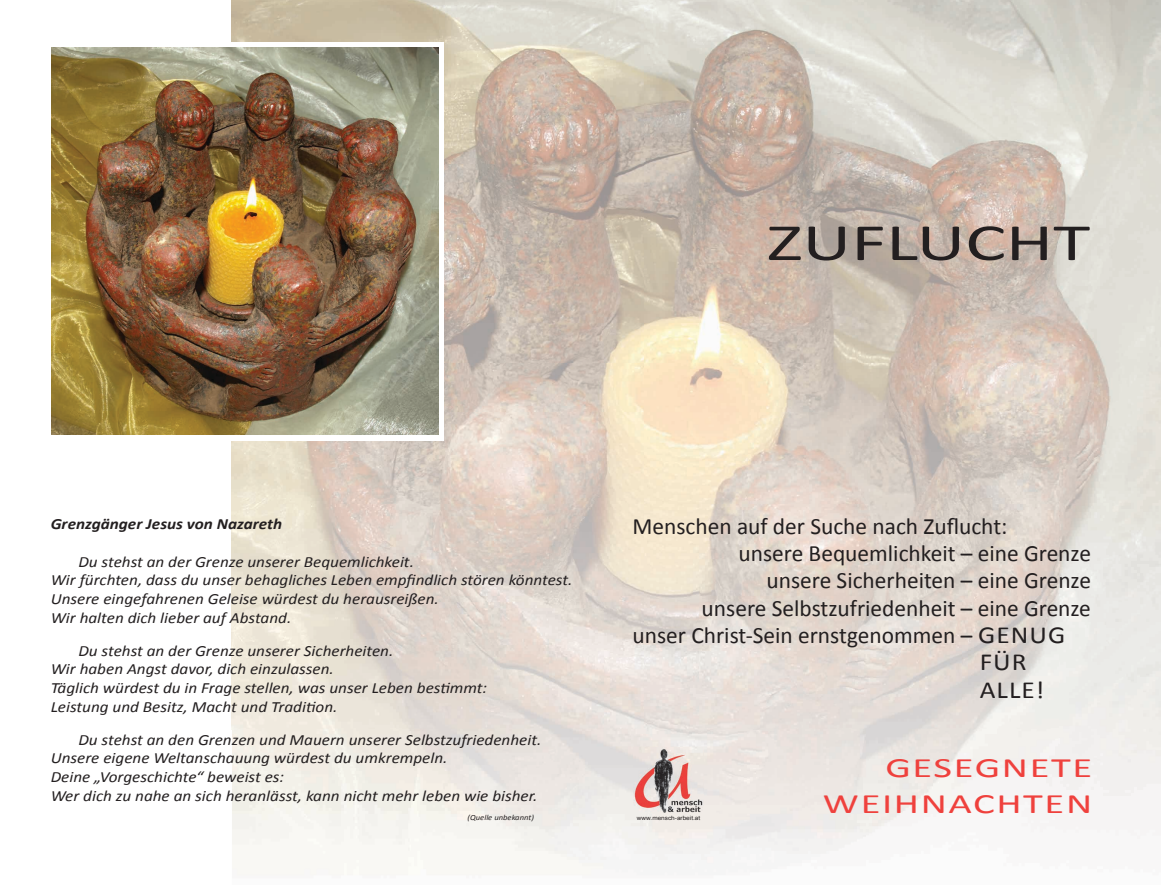
<style>
.page{position:relative;width:1161px;height:885px;background:#fff}
.page>*{position:absolute;margin:0;border:0;box-sizing:border-box;transform-origin:0 0}
.t1{font:52.65px "Calibri";color:#231f20;scale:1.44 1}
.t2{font:28.05px "Calibri";letter-spacing:.04em;color:#ef413d;scale:1.44 1}
.t3{font:24.6px/27.3px "Calibri";letter-spacing:.04em;color:#231f20;scale:1.11 1}
.t4{font:23.4px "Calibri";color:#231f20}
.t5{font:italic 15.6px/18.8px "Calibri";color:#231f20;scale:1.1 1}
.t6{font:italic 700 15.6px "Calibri";color:#231f20;scale:1.1 1}
.t7{font:italic 7.8px "Calibri";color:#231f20;scale:1.1 1}
.t8{font:5.85px "Arial";color:#231f20;scale:1.1 1}
.s1{font-size:24.6px}
</style>
<div class="page">
<img style="left:232px;top:0;width:929px;height:875px">
<img style="left:634px;top:747px;width:69px;height:65px">
<div style="left:45px;top:42px;width:398px;height:398px;background:#fff"></div>
<img style="left:52px;top:47px;width:387px;height:387px">
<h1 class="t1" style="left:767px;top:209px;width:226px">ZUFLUCHT</h1>
<p class="t6" style="left:51px;top:514px;width:212px">Grenzgänger Jesus von Nazareth</p>
<p class="t5" style="left:51px;top:551px;width:476px;text-indent:28px">Du stehst an der Grenze unserer Bequemlichkeit.<br>Wir fürchten, dass du unser behagliches Leben empfindlich stören könntest.<br>Unsere eingefahrenen Geleise würdest du herausreißen.<br>Wir halten dich lieber auf Abstand.</p>
<p class="t5" style="left:51px;top:640px;width:398px;text-indent:28px">Du stehst an der Grenze unserer Sicherheiten.<br>Wir haben Angst davor, dich einzulassen.<br>Täglich würdest du in Frage stellen, was unser Leben bestimmt:<br>Leistung und Besitz, Macht und Tradition.</p>
<p class="t5" style="left:51px;top:729px;width:448px;text-indent:28px">Du stehst an den Grenzen und Mauern unserer Selbstzufriedenheit.<br>Unsere eigene Weltanschauung würdest du umkrempeln.<br>Deine „Vorgeschichte“ beweist es:<br>Wer dich zu nahe an sich heranlässt, kann nicht mehr leben wie bisher.</p>
<p class="t7" style="left:467px;top:811px;width:62px">(Quelle unbekannt)</p>
<h3 class="t4" style="left:632px;top:511px;width:376px">Menschen auf der Suche nach Zuflucht:</h3>
<h3 class="t4" style="left:738px;top:538px;width:354px">unsere Bequemlichkeit – eine Grenze</h3>
<h3 class="t4" style="left:766px;top:565px;width:326px">unsere Sicherheiten – eine Grenze</h3>
<h3 class="t4" style="left:702px;top:593px;width:391px">unsere Selbstzufriedenheit – eine Grenze</h3>
<h3 class="t4" style="left:632px;top:620px;width:434px">unser Christ-Sein ernstgenommen – <span class="s1">GENUG</span></h3>
<h3 class="t3" style="left:980px;top:648px;width:60px">FÜR<br>ALLE!</h3>
<h2 class="t2" style="left:885px;top:750px;width:145px">GESEGNETE</h2>
<p class="t8" style="left:637px;top:814px;width:59px">www.mensch-arbeit.at</p>
<h2 class="t2" style="left:823px;top:785px;width:188px">WEIHNACHTEN</h2>
</div>
